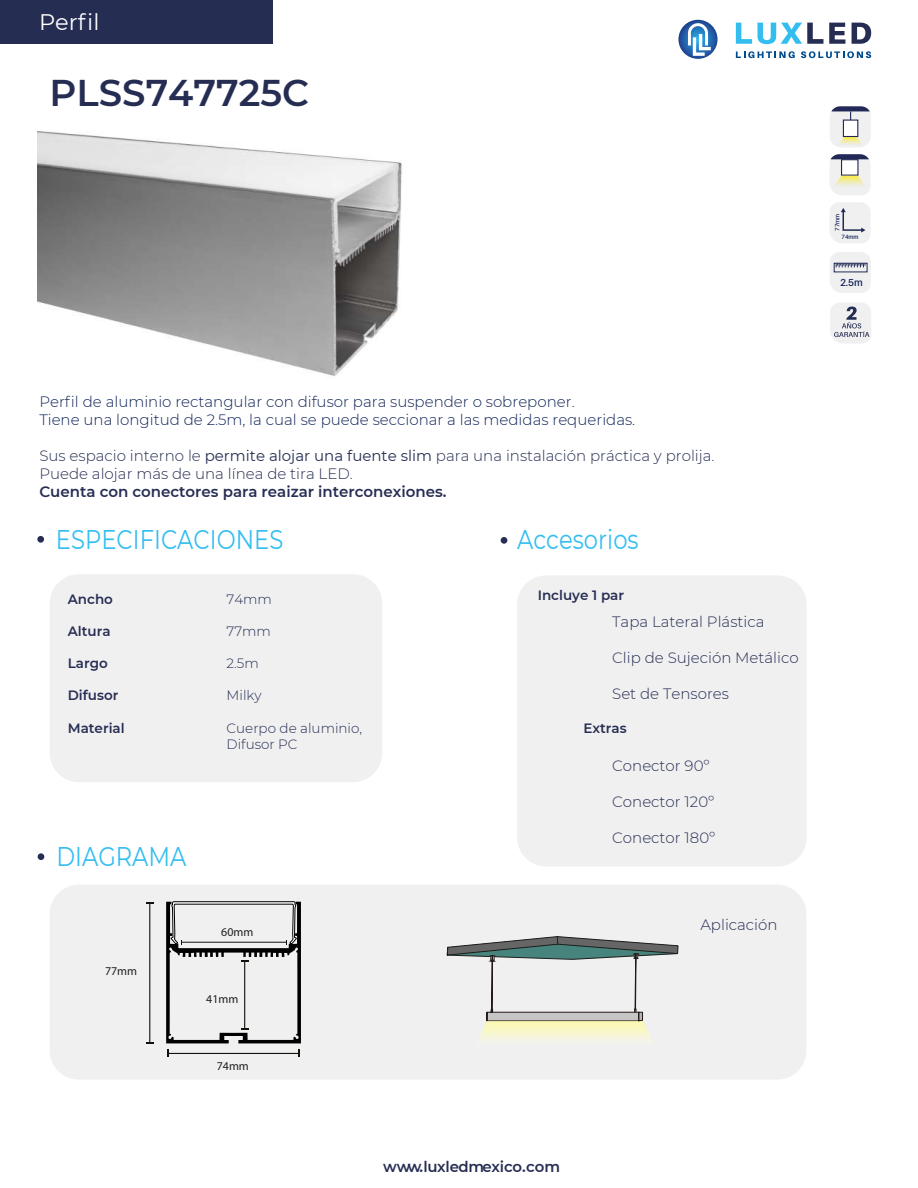
<style>
.page{position:relative;width:918px;height:1188px;background:#fff}
.page>*{position:absolute;margin:0;border:0;box-sizing:border-box;transform-origin:0 0}
.t1{font:600 37.2px "Montserrat";color:#262d53}
.t2{font:27px "Montserrat";color:#34bef0;scale:.84 1}
.t3{font:22.5px "Montserrat";color:#fff}
.t4{font:300 15px/18px "Montserrat";color:#262d53}
.t5{font:300 15px/18px "Montserrat";color:#102358}
.t6{font:600 15px "Montserrat";color:#262d53}
.t7{font:600 14.85px "Montserrat";letter-spacing:-.01em;color:#262d53}
.t8{font:600 13.5px "Montserrat";color:#262d53}
.t9{font:300 13.5px/16.2px "Montserrat";color:#262d53}
.t10{font:12px "Myriad Pro";color:#1e1f1d}
.t11{font:600 10.2px "Aileron";color:#102358;scale:.96 1}
.t12{font:600 6.15px "Aileron";color:#102358;scale:.93 1}
.s1{font-weight:400}
</style>
<div class="page">
<div style="left:50px;top:885px;width:756px;height:195px;background:#ececec;border-radius:29px"></div>
<img style="left:38px;top:131px;width:364px;height:245px">
<div style="left:517px;top:575px;width:290px;height:292px;background:#ececec;border-radius:29px"></div>
<div style="left:50px;top:574px;width:332px;height:208px;background:#ececec;border-radius:29px"></div>
<svg style="left:736px;top:51px;width:59px;height:7px"></svg>
<svg style="left:801px;top:51px;width:70px;height:7px"></svg>
<svg style="left:736px;top:23px;width:87px;height:21px"></svg>
<svg style="left:829px;top:23px;width:16px;height:21px"></svg>
<svg style="left:852px;top:23px;width:19px;height:21px"></svg>
<div style="left:0;top:1px;width:273px;height:43px;background:#262d53"></div>
<svg style="left:830px;top:303px;width:41px;height:40px"></svg>
<div style="left:38px;top:853px;width:6px;height:7px;background:#262d53;border-radius:50%"></div>
<div style="left:37px;top:536px;width:7px;height:7px;background:#262d53;border-radius:50%"></div>
<div style="left:501px;top:537px;width:6px;height:7px;background:#262d53;border-radius:50%"></div>
<svg style="left:678px;top:20px;width:40px;height:39px"></svg>
<svg style="left:688px;top:23px;width:23px;height:33px"></svg>
<svg style="left:830px;top:252px;width:41px;height:41px"></svg>
<svg style="left:830px;top:202px;width:40px;height:41px"></svg>
<svg style="left:830px;top:154px;width:40px;height:41px"></svg>
<svg style="left:830px;top:106px;width:41px;height:41px"></svg>
<hr style="left:149px;top:903px;width:1px;height:140px;background:#15120d">
<hr style="left:168px;top:1053px;width:131px;height:1px;background:#15120d">
<svg style="left:166px;top:901px;width:135px;height:142px"></svg>
<svg style="left:447px;top:936px;width:231px;height:103px"></svg>
<h3 class="t3" style="left:39px;top:7px;width:62px">Perfil</h3>
<h1 class="t1" style="left:50px;top:67px;width:261px">PLSS747725C</h1>
<p class="t12" style="left:834px;top:231px;width:20px;rotate:-90deg">77mm</p>
<p class="t12" style="left:842px;top:233px;width:20px">74mm</p>
<p class="t11" style="left:840px;top:276px;width:25px">2.5m</p>
<p class="t5" style="left:39px;top:392px;width:597px">Perfil de aluminio rectangular con difusor para suspender o sobreponer.<br>Tiene una longitud de 2.5m, la cual se puede seccionar a las medidas requeridas.</p>
<p class="t4" style="left:39px;top:446px;width:677px">Sus espacio interno le <span class="s1">permite alojar una fuente slim</span> para una instalación práctica y prolija.<br>Puede alojar más de una línea de tira LED.</p>
<p class="t6" style="left:39px;top:481px;width:409px">Cuenta con conectores para reaizar interconexiones.</p>
<h2 class="t2" style="left:56px;top:521px;width:272px">ESPECIFICACIONES</h2>
<p class="t8" style="left:68px;top:589px;width:47px">Ancho</p>
<p class="t8" style="left:68px;top:621px;width:44px">Altura</p>
<p class="t8" style="left:68px;top:654px;width:42px">Largo</p>
<p class="t8" style="left:68px;top:686px;width:52px">Difusor</p>
<p class="t8" style="left:68px;top:718px;width:58px">Material</p>
<p class="t9" style="left:227px;top:590px;width:47px">74mm</p>
<p class="t9" style="left:227px;top:623px;width:46px">77mm</p>
<p class="t9" style="left:227px;top:655px;width:34px">2.5m</p>
<p class="t9" style="left:227px;top:687px;width:37px">Milky</p>
<p class="t9" style="left:227px;top:719px;width:137px">Cuerpo de aluminio,<br>Difusor PC</p>
<h2 class="t2" style="left:56px;top:838px;width:156px">DIAGRAMA</h2>
<p class="t10" style="left:105px;top:963px;width:34px">77mm</p>
<p class="t10" style="left:221px;top:924px;width:34px">60mm</p>
<p class="t10" style="left:206px;top:991px;width:34px">41mm</p>
<p class="t10" style="left:217px;top:1058px;width:34px">74mm</p>
<h2 class="t2" style="left:517px;top:521px;width:146px">Accesorios</h2>
<p class="t8" style="left:538px;top:586px;width:88px">Incluye 1 par</p>
<p class="t4" style="left:612px;top:613px;width:154px">Tapa Lateral Plástica</p>
<p class="t4" style="left:612px;top:649px;width:188px">Clip de Sujeción Metálico</p>
<p class="t4" style="left:612px;top:685px;width:118px">Set de Tensores</p>
<p class="t8" style="left:583px;top:718px;width:45px">Extras</p>
<p class="t4" style="left:612px;top:757px;width:99px">Conector 90º</p>
<p class="t4" style="left:612px;top:793px;width:104px">Conector 120º</p>
<p class="t4" style="left:612px;top:829px;width:105px">Conector 180º</p>
<p class="t4" style="left:700px;top:915px;width:79px">Aplicación</p>
<p class="t7" style="left:383px;top:1156px;width:178px">www.luxledmexico.com</p>
</div>
